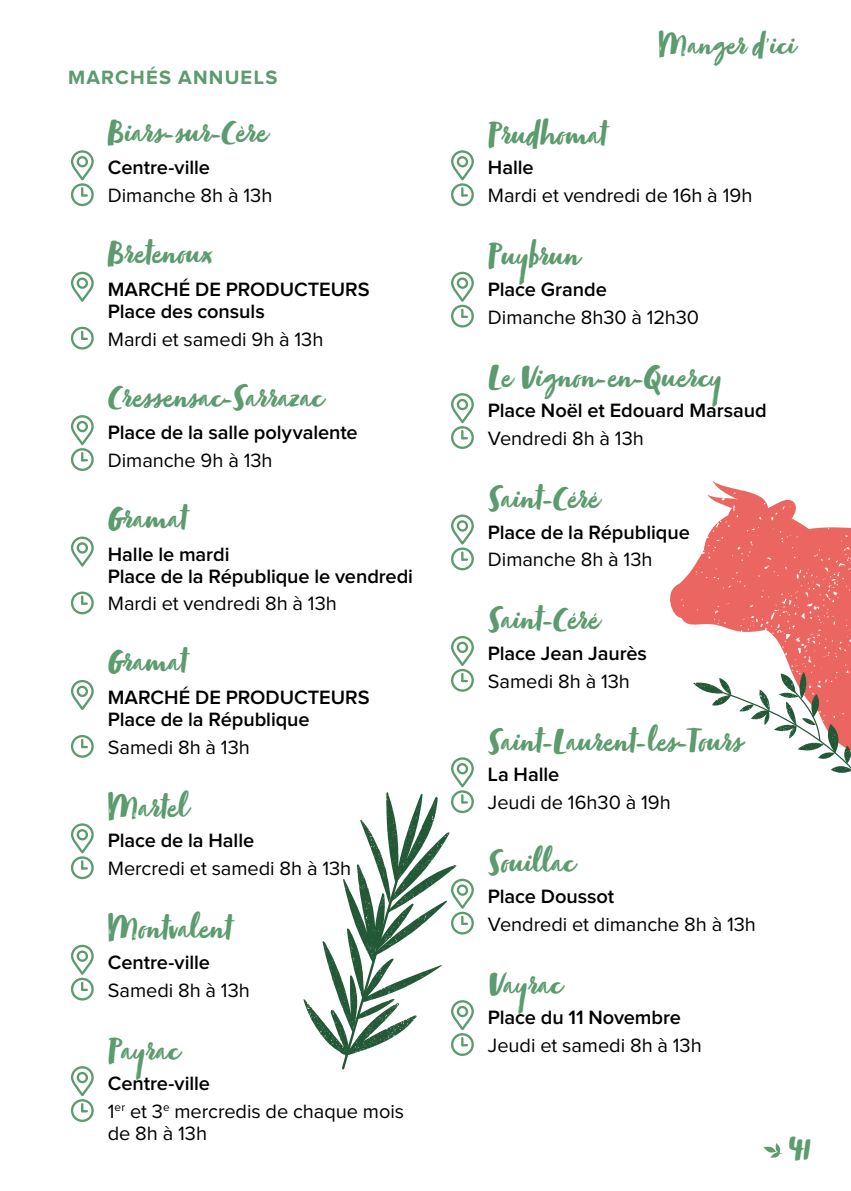
<style>
.page{position:relative;width:851px;height:1191px;background:#fff}
.page>*{position:absolute;margin:0;border:0;box-sizing:border-box;transform-origin:0 0}
.t1{font:38px "Zooja Pro";color:#5b9b6d}
.t2{font:36px "Zooja Pro";color:#5b9b6d}
.t3{font:34px "Zooja Pro";color:#5b9b6d}
.t4{font:20px/27.6px "Proxima Nova";letter-spacing:-.005em;color:#000}
.t5{font:600 20px/22px "Proxima Nova";letter-spacing:-.005em;color:#000}
.t6{font:700 20px "Proxima Nova";letter-spacing:.06em;color:#5b9b6d}
.s1{font-weight:600}
</style>
<div class="page">
<svg style="left:763px;top:1143px;width:19px;height:14px"></svg>
<svg style="left:72px;top:184px;width:21px;height:21px"></svg>
<div style="left:71px;top:183px;width:23px;height:23px;border:2px solid #5b9b6d;border-radius:50%"></div>
<svg style="left:70px;top:150px;width:24px;height:47px"></svg>
<svg style="left:70px;top:271px;width:24px;height:31px"></svg>
<svg style="left:72px;top:328px;width:21px;height:20px"></svg>
<div style="left:71px;top:327px;width:23px;height:22px;border:2px solid #5b9b6d;border-radius:50%"></div>
<svg style="left:81px;top:332px;width:6px;height:8px"></svg>
<svg style="left:72px;top:449px;width:21px;height:21px"></svg>
<div style="left:71px;top:448px;width:23px;height:23px;border:2px solid #5b9b6d;border-radius:50%"></div>
<svg style="left:70px;top:415px;width:24px;height:46px"></svg>
<svg style="left:70px;top:536px;width:24px;height:31px"></svg>
<svg style="left:72px;top:592px;width:21px;height:21px"></svg>
<div style="left:71px;top:591px;width:23px;height:23px;border:2px solid #5b9b6d;border-radius:50%"></div>
<svg style="left:81px;top:596px;width:6px;height:9px"></svg>
<svg style="left:70px;top:680px;width:24px;height:30px"></svg>
<svg style="left:72px;top:736px;width:21px;height:20px"></svg>
<div style="left:71px;top:735px;width:23px;height:22px;border:2px solid #5b9b6d;border-radius:50%"></div>
<svg style="left:81px;top:740px;width:6px;height:8px"></svg>
<svg style="left:72px;top:857px;width:21px;height:21px"></svg>
<div style="left:71px;top:856px;width:23px;height:23px;border:2px solid #5b9b6d;border-radius:50%"></div>
<svg style="left:70px;top:823px;width:24px;height:46px"></svg>
<div style="left:71px;top:977px;width:23px;height:23px;border:2px solid #5b9b6d;border-radius:50%"></div>
<svg style="left:70px;top:944px;width:24px;height:47px"></svg>
<svg style="left:72px;top:1100px;width:21px;height:20px"></svg>
<div style="left:71px;top:1099px;width:23px;height:23px;border:2px solid #5b9b6d;border-radius:50%"></div>
<svg style="left:70px;top:1066px;width:24px;height:46px"></svg>
<svg style="left:452px;top:184px;width:20px;height:21px"></svg>
<div style="left:451px;top:183px;width:23px;height:23px;border:2px solid #5b9b6d;border-radius:50%"></div>
<svg style="left:451px;top:150px;width:23px;height:47px"></svg>
<svg style="left:452px;top:306px;width:20px;height:20px"></svg>
<div style="left:451px;top:305px;width:23px;height:22px;border:2px solid #5b9b6d;border-radius:50%"></div>
<svg style="left:451px;top:271px;width:23px;height:47px"></svg>
<svg style="left:452px;top:427px;width:20px;height:21px"></svg>
<div style="left:451px;top:426px;width:23px;height:23px;border:2px solid #5b9b6d;border-radius:50%"></div>
<svg style="left:451px;top:393px;width:23px;height:46px"></svg>
<div style="left:451px;top:547px;width:23px;height:23px;border:2px solid #5b9b6d;border-radius:50%"></div>
<svg style="left:451px;top:514px;width:23px;height:47px"></svg>
<svg style="left:452px;top:670px;width:20px;height:20px"></svg>
<div style="left:451px;top:669px;width:23px;height:22px;border:2px solid #5b9b6d;border-radius:50%"></div>
<svg style="left:451px;top:636px;width:23px;height:46px"></svg>
<svg style="left:452px;top:791px;width:20px;height:21px"></svg>
<div style="left:451px;top:790px;width:23px;height:23px;border:2px solid #5b9b6d;border-radius:50%"></div>
<svg style="left:451px;top:757px;width:23px;height:46px"></svg>
<div style="left:451px;top:911px;width:23px;height:23px;border:2px solid #5b9b6d;border-radius:50%"></div>
<svg style="left:456px;top:878px;width:18px;height:47px"></svg>
<div style="left:451px;top:1033px;width:23px;height:23px;border:2px solid #5b9b6d;border-radius:50%"></div>
<svg style="left:456px;top:1000px;width:18px;height:46px"></svg>
<svg style="left:670px;top:481px;width:180px;height:191px;fill:#ec6661"></svg>
<svg style="left:693px;top:672px;width:157px;height:101px"></svg>
<svg style="left:303px;top:791px;width:153px;height:263px"></svg>
<svg style="left:342px;top:878px;width:57px;height:191px"></svg>
<p class="t6" style="left:68px;top:68px;width:211px">MARCHÉS ANNUELS</p>
<h2 class="t2" style="left:108px;top:111px;width:160px">Biars-sur-Cère</h2>
<p class="t5" style="left:108px;top:158px;width:104px">Centre-ville</p>
<p class="t4" style="left:108px;top:182px;width:166px">Dimanche 8h à 13h</p>
<h2 class="t2" style="left:108px;top:232px;width:105px">Bretenoux</h2>
<p class="t5" style="left:108px;top:279px;width:263px">MARCHÉ DE PRODUCTEURS<br>Place des consuls</p>
<p class="t4" style="left:108px;top:326px;width:217px">Mardi et samedi 9h à 13h</p>
<h2 class="t2" style="left:108px;top:375px;width:216px">Cressensac-Sarrazac</h2>
<p class="t5" style="left:108px;top:422px;width:251px">Place de la salle polyvalente</p>
<p class="t4" style="left:108px;top:447px;width:166px">Dimanche 9h à 13h</p>
<h2 class="t2" style="left:108px;top:497px;width:80px">Gramat</h2>
<p class="t5" style="left:108px;top:544px;width:307px">Halle le mardi<br>Place de la République le vendredi</p>
<p class="t4" style="left:108px;top:591px;width:230px">Mardi et vendredi 8h à 13h</p>
<h2 class="t2" style="left:108px;top:640px;width:80px">Gramat</h2>
<p class="t5" style="left:108px;top:687px;width:263px">MARCHÉ DE PRODUCTEURS<br>Place de la République</p>
<p class="t4" style="left:108px;top:734px;width:144px">Samedi 8h à 13h</p>
<h2 class="t2" style="left:108px;top:785px;width:78px">Martel</h2>
<p class="t5" style="left:108px;top:830px;width:148px">Place de la Halle</p>
<p class="t4" style="left:108px;top:855px;width:245px">Mercredi et samedi 8h à 13h</p>
<h2 class="t2" style="left:108px;top:907px;width:125px">Montvalent</h2>
<p class="t5" style="left:108px;top:952px;width:104px">Centre-ville</p>
<p class="t4" style="left:108px;top:977px;width:144px">Samedi 8h à 13h</p>
<h2 class="t2" style="left:108px;top:1028px;width:72px">Payrac</h2>
<p class="t4" style="left:108px;top:1070px;width:298px"><span class="s1">Centre-ville<br></span>1<sup>er</sup> et 3<sup>e</sup> mercredis de chaque mois</p>
<p class="t4" style="left:108px;top:1120px;width:101px">de 8h à 13h</p>
<h3 class="t3" style="left:658px;top:25px;width:137px">Manger d’ici</h3>
<h2 class="t2" style="left:488px;top:113px;width:120px">Prudhomat</h2>
<p class="t5" style="left:488px;top:158px;width:47px">Halle</p>
<p class="t4" style="left:488px;top:182px;width:266px">Mardi et vendredi de 16h à 19h</p>
<h2 class="t2" style="left:488px;top:234px;width:93px">Puybrun</h2>
<p class="t5" style="left:488px;top:279px;width:120px">Place Grande</p>
<p class="t4" style="left:488px;top:304px;width:213px">Dimanche 8h30 à 12h30</p>
<h2 class="t2" style="left:488px;top:355px;width:235px">Le Vignon-en-Quercy</h2>
<p class="t5" style="left:488px;top:400px;width:280px">Place Noël et Edouard Marsaud</p>
<p class="t4" style="left:488px;top:425px;width:157px">Vendredi 8h à 13h</p>
<h2 class="t2" style="left:488px;top:477px;width:112px">Saint-Céré</h2>
<p class="t5" style="left:488px;top:522px;width:203px">Place de la République</p>
<p class="t4" style="left:488px;top:547px;width:166px">Dimanche 8h à 13h</p>
<h2 class="t2" style="left:488px;top:598px;width:112px">Saint-Céré</h2>
<p class="t5" style="left:488px;top:643px;width:160px">Place Jean Jaurès</p>
<p class="t4" style="left:488px;top:668px;width:144px">Samedi 8h à 13h</p>
<h2 class="t2" style="left:488px;top:719px;width:253px">Saint-Laurent-les-Tours</h2>
<p class="t5" style="left:488px;top:764px;width:73px">La Halle</p>
<p class="t4" style="left:488px;top:789px;width:184px">Jeudi de 16h30 à 19h</p>
<h2 class="t2" style="left:488px;top:841px;width:88px">Souillac</h2>
<p class="t5" style="left:488px;top:886px;width:128px">Place Doussot</p>
<p class="t4" style="left:488px;top:911px;width:269px">Vendredi et dimanche 8h à 13h</p>
<h2 class="t2" style="left:488px;top:962px;width:74px">Vayrac</h2>
<p class="t5" style="left:488px;top:1007px;width:194px">Place du 11 Novembre</p>
<p class="t4" style="left:488px;top:1032px;width:215px">Jeudi et samedi 8h à 13h</p>
<h1 class="t1" style="left:788px;top:1125px;width:25px">41</h1>
</div>
